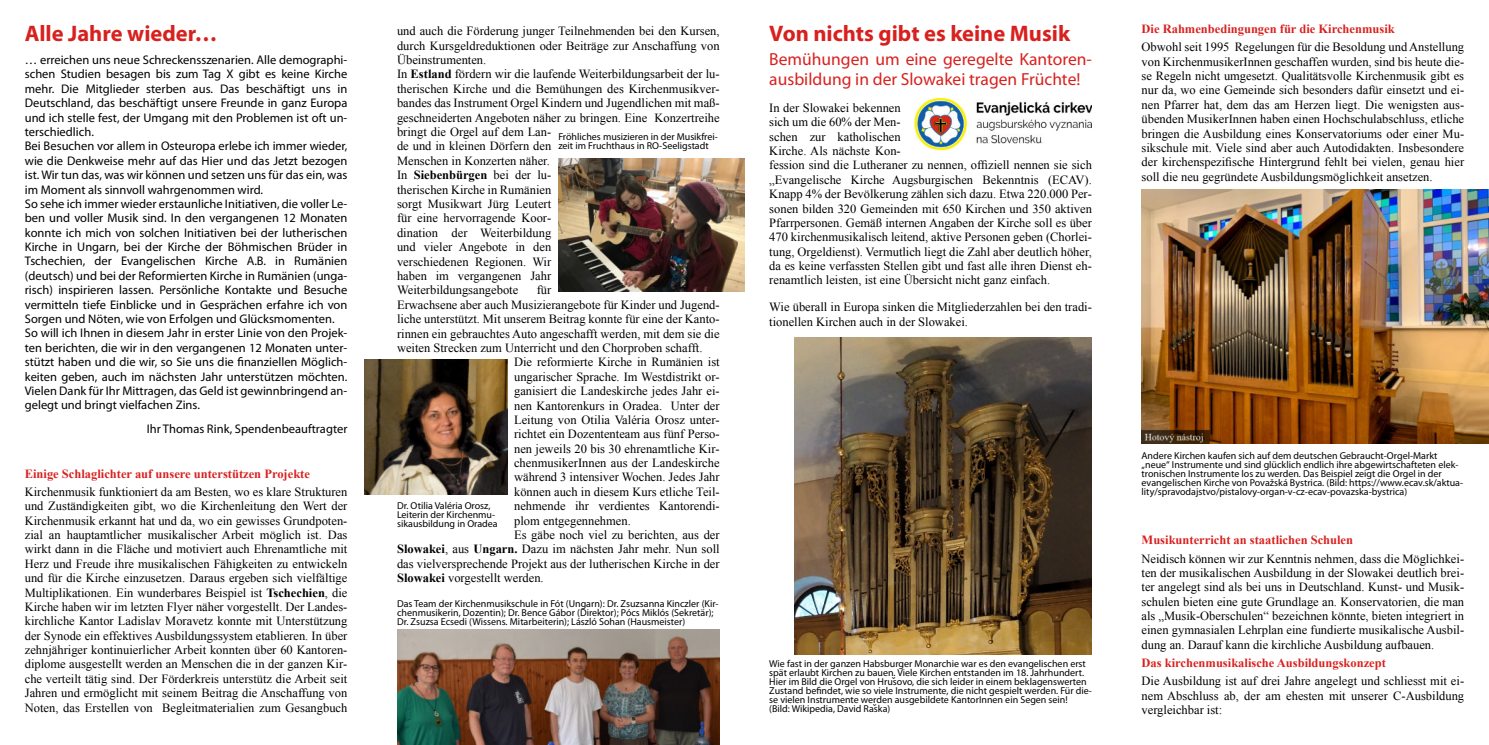
<style>
.page{position:relative;width:1489px;height:745px;background:#fff}
.page>*{position:absolute;margin:0;border:0;box-sizing:border-box;transform-origin:0 0}
.t1{font:700 22.5px "Myriad Pro";color:#d8211e}
.t2{font:17.5px/20.1px "Myriad Pro";color:#d8211e}
.t3{font:12.5px/14.4px "Times New Roman";color:#000;text-align:justify}
.t4{font:12.5px/14.4px "Myriad Pro";color:#000}
.t5{font:700 12.5px "Times New Roman";color:#d9211f}
.t6{font:10px/9px "Myriad Pro";color:#020102}
.s1{font-weight:700}
.s2{font-family:"Lucida Grande"}
</style>
<div class="page">
<img style="left:364px;top:359px;width:143px;height:135px">
<img style="left:558px;top:158px;width:186px;height:133px">
<img style="left:397px;top:629px;width:322px;height:115px">
<img style="left:914px;top:98px;width:177px;height:52px">
<img style="left:794px;top:337px;width:297px;height:316px">
<img style="left:1141px;top:190px;width:347px;height:253px">
<h1 class="t1" style="left:25px;top:24px;width:194px">Alle Jahre wieder…</h1>
<p class="t4" style="left:25px;top:54px;width:324px">… erreichen uns neue Schreckensszenarien. Alle demographi‐ schen Studien besagen bis zum Tag X gibt es keine Kirche mehr. Die Mitglieder sterben aus. Das beschäftigt uns in Deutschland, das beschäftigt unsere Freunde in ganz Europa und ich stelle fest, der Umgang mit den Problemen ist oft un‐ terschiedlich.<br>Bei Besuchen vor allem in Osteuropa erlebe ich immer wieder, wie die Denkweise mehr auf das Hier und das Jetzt bezogen ist. Wir tun das, was wir können und setzen uns für das ein, was im Moment als sinnvoll wahrgenommen wird.<br>So sehe ich immer wieder erstaunliche Initiativen, die voller Le‐ ben und voller Musik sind. In den vergangenen 12 Monaten konnte ich mich von solchen Initiativen bei der lutherischen Kirche in Ungarn, bei der Kirche der Böhmischen Brüder in Tschechien, der Evangelischen Kirche A.B. in Rumänien (deutsch) und bei der Reformierten Kirche in Rumänien (unga‐ risch) inspirieren lassen. Persönliche Kontakte und Besuche vermitteln tiefe Einblicke und in Gesprächen erfahre ich von Sorgen und Nöten, wie von Erfolgen und Glücksmomenten.<br>So will ich Ihnen in diesem Jahr in erster Linie von den Projek‐ ten berichten, die wir in den vergangenen 12 Monaten unter‐ stützt haben und die wir, so Sie uns die finanziellen Möglich‐ keiten geben, auch im nächsten Jahr unterstützen möchten.<br>Vielen Dank für Ihr Mittragen, das Geld ist gewinnbringend an‐ gelegt und bringt vielfachen Zins.</p>
<p class="t4" style="left:147px;top:422px;width:202px">Ihr Thomas Rink, Spendenbeauftragter</p>
<p class="t5" style="left:25px;top:469px;width:287px">Einige Schlaglichter auf unsere unterstützen Projekte</p>
<p class="t3" style="left:25px;top:485px;width:324px">Kirchenmusik funktioniert da am Besten, wo es klare Strukturen und Zuständigkeiten gibt, wo die Kirchenleitung den Wert der Kirchenmusik erkannt hat und da, wo ein gewisses Grundpoten&shy;zial an hauptamtlicher musikalischer Arbeit möglich ist. Das wirkt dann in die Fläche und motiviert auch Ehrenamtliche mit Herz und Freude ihre musikalischen Fähigkeiten zu entwickeln und für die Kirche einzusetzen. Daraus ergeben sich vielfältige Multiplikationen. Ein wunderbares Beispiel ist <span class="s1">Tschechien</span>, die Kirche haben wir im letzten Flyer näher vorgestellt. Der Landes&shy;kirchliche Kantor Ladislav Moravetz konnte mit Unterstützung der Synode ein effektives Ausbildungssystem etablieren. In über zehnjähriger kontinuierlicher Arbeit konnten über 60 Kantoren&shy;diplome ausgestellt werden an Menschen die in der ganzen Kir&shy;che verteilt tätig sind. Der Förderkreis unterstütz die Arbeit seit Jahren und ermöglicht mit seinem Beitrag die Anschaffung von Noten, das Erstellen von Begleitmaterialien zum Gesangbuch</p>
<p class="t3" style="left:397px;top:25px;width:324px;text-align:left">und auch die Förderung junger Teilnehmenden bei den Kursen, durch Kursgeldreduktionen oder Beiträge zur Anschaffung von Übeinstrumenten.<br>In <span class="s1">Estland</span> fördern wir die laufende Weiterbildungsarbeit der lu&shy;therischen Kirche und die Bemühungen des Kirchenmusikver&shy;bandes das Instrument Orgel Kindern und Jugendlichen mit maß&shy;geschneiderten Angeboten näher zu bringen. Eine Konzertreihe bringt die Orgel auf dem Lan-<br>de und in kleinen Dörfern den<br>Menschen in Konzerten näher.<br>In <span class="s1">Siebenbürgen</span> bei der lu-<br>therischen Kirche in Rumänien<br>sorgt Musikwart Jürg Leutert<br>für eine hervorragende Koor-<br>dination der Weiterbildung<br>und vieler Angebote in den<br>verschiedenen Regionen. Wir<br>haben im vergangenen Jahr<br>Weiterbildungsangebote</p>
<p class="t6" style="left:558px;top:133px;width:161px">Fröhliches musizieren in der Musikfrei‐ zeit im Fruchthaus in RO-Seeligstadt</p>
<p class="t3" style="left:536px;top:284px;width:16px">für</p>
<p class="t3" style="left:397px;top:298px;width:324px">Erwachsene aber auch Musizierangebote für Kinder und Jugend-</p>
<p class="t3" style="left:397px;top:313px;width:324px">liche unterstützt. Mit unserem Beitrag konnte für eine der Kanto-</p>
<p class="t3" style="left:397px;top:327px;width:324px">rinnen ein gebrauchtes Auto angeschafft werden, mit dem sie die</p>
<p class="t3" style="left:397px;top:341px;width:307px">weiten Strecken zum Unterricht und den Chorproben schafft.</p>
<p class="t3" style="left:514px;top:356px;width:207px">Die reformierte Kirche in Rumänien ist</p>
<p class="t3" style="left:514px;top:370px;width:207px">ungarischer Sprache. Im Westdistrikt or-</p>
<p class="t3" style="left:514px;top:384px;width:207px">ganisiert die Landeskirche jedes Jahr ei-</p>
<p class="t3" style="left:514px;top:399px;width:207px">nen Kantorenkurs in Oradea. Unter der</p>
<p class="t3" style="left:514px;top:413px;width:207px">Leitung von Otilia Valéria Orosz unter-</p>
<p class="t3" style="left:514px;top:428px;width:207px">richtet ein Dozententeam aus fünf Perso-</p>
<p class="t3" style="left:514px;top:442px;width:207px">nen jeweils 20 bis 30 ehrenamtliche Kir-</p>
<p class="t3" style="left:514px;top:456px;width:207px">chenmusikerInnen aus der Landeskirche</p>
<p class="t3" style="left:514px;top:471px;width:207px">während 3 intensiver Wochen. Jedes Jahr</p>
<p class="t3" style="left:514px;top:485px;width:207px">können auch in diesem Kurs etliche Teil-</p>
<p class="t3" style="left:514px;top:499px;width:207px">nehmende ihr verdientes Kantorendi-</p>
<p class="t3" style="left:514px;top:514px;width:118px">plom entgegennehmen.</p>
<p class="t3" style="left:514px;top:528px;width:207px">Es gäbe noch viel zu berichten, aus der</p>
<p class="t3" style="left:397px;top:543px;width:324px"><span class="s1">Slowakei</span>, aus <span class="s1">Ungarn.</span> Dazu im nächsten Jahr mehr. Nun soll</p>
<p class="t3" style="left:397px;top:557px;width:324px">das vielversprechende Projekt aus der lutherischen Kirche in der</p>
<p class="t3" style="left:397px;top:571px;width:148px"><span class="s1">Slowakei</span> vorgestellt werden.</p>
<p class="t6" style="left:397px;top:502px;width:102px">Dr. Otilia Valéria Orosz,<br>Leiterin der Kirchenmu‐ sikausbildung in Oradea</p>
<p class="t6" style="left:397px;top:600px;width:323px">Das Team der Kirchenmusikschule in Fót (Ungarn): Dr. Zsuzsanna Kinczler (Kir‐ chenmusikerin, Dozentin); Dr. Bence Gábor (Direktor); Pócs Miklós (Sekretär);<br>Dr. Zsuzsa Ecsedi (Wissens. Mitarbeiterin); László Sohan (Hausmeister)</p>
<h1 class="t1" style="left:769px;top:24px;width:302px">Von nichts gibt es keine Musik</h1>
<h2 class="t2" style="left:769px;top:50px;width:324px">Bemühungen um eine geregelte Kantoren‐ ausbildung in der Slowakei tragen Früchte!</h2>
<p class="t3" style="left:769px;top:101px;width:324px;text-align:left">In der Slowakei bekennen<br>sich um die 60% der Men-<br>schen zur katholischen<br>Kirche. Als nächste Kon-<br>fession sind die Lutheraner zu nennen, offiziell nennen sie sich „Evangelische Kirche Augsburgischen Bekenntnis (ECAV).<br>Knapp 4% der Bevölkerung zählen sich dazu. Etwa 220.000 Per&shy;sonen bilden 320 Gemeinden mit 650 Kirchen und 350 aktiven Pfarrpersonen. Gemäß internen Angaben der Kirche soll es über 470 kirchenmusikalisch leitend, aktive Personen geben (Chorlei&shy;tung, Orgeldienst). Vermutlich liegt die Zahl aber deutlich höher, da es keine verfassten Stellen gibt und fast alle ihren Dienst eh&shy;renamtlich leisten, ist eine Übersicht nicht ganz einfach.</p>
<p class="t3" style="left:769px;top:301px;width:324px">Wie überall in Europa sinken die Mitgliederzahlen bei den tradi&shy;tionellen Kirchen auch in der Slowakei.</p>
<p class="t5" style="left:1141px;top:25px;width:255px">Die Rahmenbedingungen für die Kirchenmusik</p>
<p class="t3" style="left:1141px;top:41px;width:324px">Obwohl seit 1995 Regelungen für die Besoldung und Anstellung von KirchenmusikerInnen geschaffen wurden, sind bis heute die&shy;se Regeln nicht umgesetzt. Qualitätsvolle Kirchenmusik gibt es nur da, wo eine Gemeinde sich besonders dafür einsetzt und ei&shy;nen Pfarrer hat, dem das am Herzen liegt. Die wenigsten aus&shy;übenden MusikerInnen haben einen Hochschulabschluss, etliche bringen die Ausbildung eines Konservatoriums oder einer Mu&shy;sikschule mit. Viele sind aber auch Autodidakten. Insbesondere der kirchenspezifische Hintergrund fehlt bei vielen, genau hier soll die neu gegründete Ausbildungsmöglichkeit ansetzen.</p>
<p class="t6" style="left:769px;top:659px;width:324px">Wie fast in der ganzen Habsburger Monarchie war es den evangelischen erst spät erlaubt Kirchen zu bauen. Viele Kirchen entstanden im 18. Jahrhundert.<br>Hier im Bild die Orgel von Hrus<span class="s2">̌</span>ovo, die sich leider in einem beklagenswerten Zustand befindet, wie so viele Instrumente, die nicht gespielt werden. Für die‐ se vielen Instrumente werden ausgebildete KantorInnen ein Segen sein!<br>(Bild: Wikipedia, David Ras<span class="s2">̌</span>ka)</p>
<p class="t6" style="left:1141px;top:451px;width:323px">Andere Kirchen kaufen sich auf dem deutschen Gebraucht-Orgel-Markt „neue“ Instrumente und sind glücklich endlich ihre abgewirtschafteten elek‐ tronischen Instrumente los zu werden. Das Beispiel zeigt die Orgel in der evangelischen Kirche von Považská Bystrica. (Bild: https://www.ecav.sk/aktua‐ lity/spravodajstvo/pistalovy-organ-v-cz-ecav-povazska-bystrica)</p>
<p class="t5" style="left:1141px;top:535px;width:213px">Musikunterricht an staatlichen Schulen</p>
<p class="t3" style="left:1141px;top:552px;width:324px">Neidisch können wir zur Kenntnis nehmen, dass die Möglichkei&shy;ten der musikalischen Ausbildung in der Slowakei deutlich brei&shy;ter angelegt sind als bei uns in Deutschland. Kunst- und Musik&shy;schulen bieten eine gute Grundlage an. Konservatorien, die man als „Musik-Oberschulen“ bezeichnen könnte, bieten integriert in einen gymnasialen Lehrplan eine fundierte musikalische Ausbil&shy;dung an. Darauf kann die kirchliche Ausbildung aufbauen.</p>
<p class="t5" style="left:1141px;top:658px;width:246px">Das kirchenmusikalische Ausbildungskonzept</p>
<p class="t3" style="left:1141px;top:674px;width:324px">Die Ausbildung ist auf drei Jahre angelegt und schliesst mit ei&shy;nem Abschluss ab, der am ehesten mit unserer C-Ausbildung vergleichbar ist:</p>
</div>
